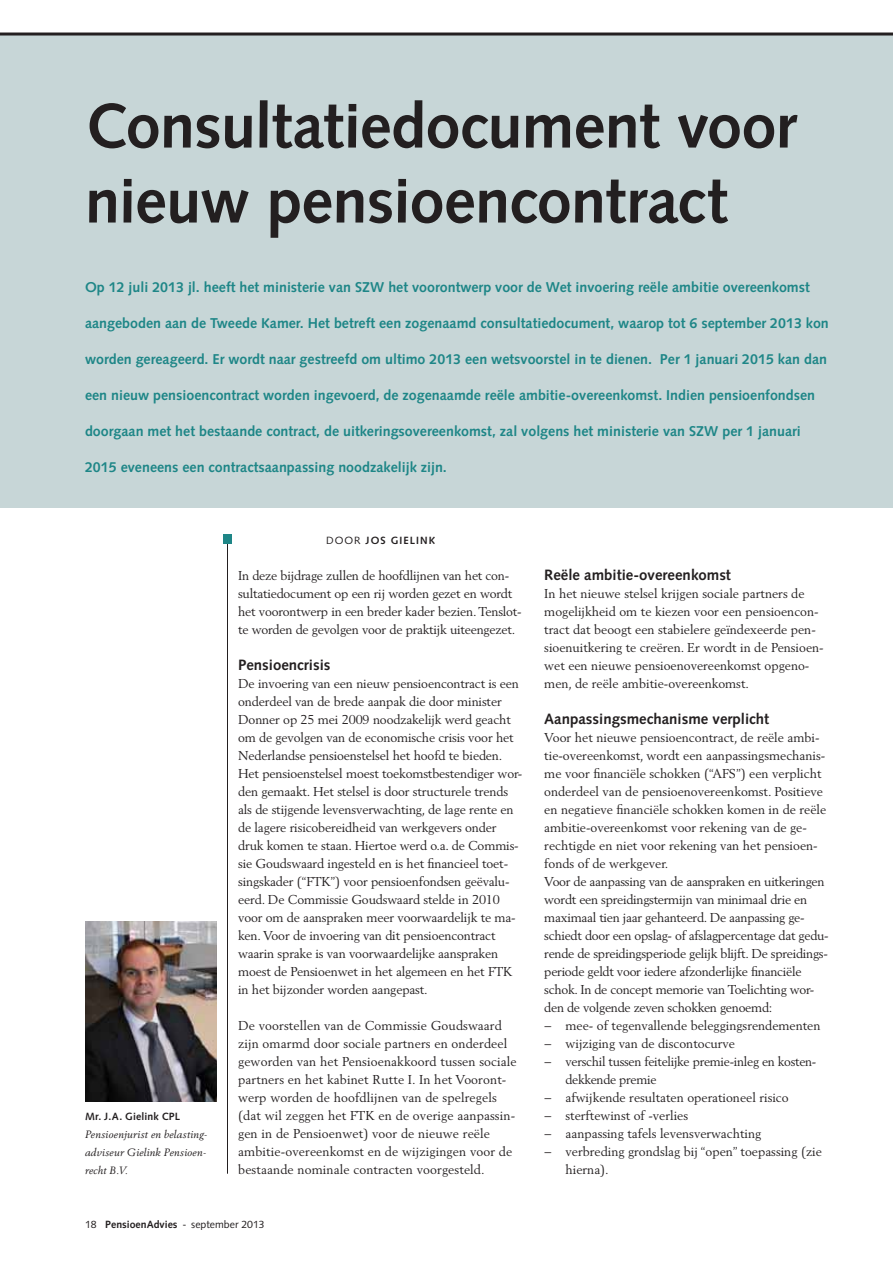
<style>
.page{position:relative;width:893px;height:1263px;background:#fff}
.page>*{position:absolute;margin:0;border:0;box-sizing:border-box;transform-origin:0 0}
.t1{font:700 63px/75px "Syntax LT Std";letter-spacing:-.01em;color:#231f20}
.t2{font:700 15px "Syntax LT Std";color:#231f20}
.t3{font:700 14.25px "Syntax LT Std";color:#1e8687}
.t4{font:12.75px/18px "Berling LT Std";letter-spacing:-.01em;color:#231f20}
.t5{font:12.75px/18px "Berling LT Std";letter-spacing:.01em;color:#231f20}
.t6{font:italic 10.5px/18px "Berling LT Std";letter-spacing:.025em;color:#231f20}
.t7{font:10.5px "Syntax LT Std";color:#231f20}
.t8{font:700 10.5px "Syntax LT Std";letter-spacing:.1em;color:#231f20}
.s1{font-family:"Syntax LT Std";font-weight:700;font-style:normal}
.s2{font-weight:400}
.s3{font-weight:700}
.s4{font-family:"Trade Gothic LT Std"}
</style>
<div class="page">
<img style="left:85px;top:922px;width:132px;height:180px">
<hr style="left:227px;top:544px;width:1px;height:630px;background:#231f20">
<div style="left:223px;top:535px;width:9px;height:9px;background:#1e8687"></div>
<div style="left:0;top:33px;width:893px;height:475px;background:#c7d6d7"></div>
<hr style="left:0;top:33px;width:893px;height:3px;background:#231f20">
<p class="t1" style="left:85px;top:88px;width:713px">Consultatiedocument voor nieuw pensioencontract</p>
<p class="t3" style="left:85px;top:278px;width:726px">Op 12 juli 2013 jl. heeft het ministerie van SZW het voorontwerp voor de Wet invoering reële ambitie overeenkomst</p>
<p class="t3" style="left:85px;top:314px;width:745px">aangeboden aan de Tweede Kamer. Het betreft een zogenaamd consultatiedocument, waarop tot 6 september 2013 kon</p>
<p class="t3" style="left:85px;top:350px;width:743px">worden gereageerd. Er wordt naar gestreefd om ultimo 2013 een wetsvoorstel in te dienen. Per 1 januari 2015 kan dan</p>
<p class="t3" style="left:85px;top:386px;width:732px">een nieuw pensioencontract worden ingevoerd, de zogenaamde reële ambitie-overeenkomst. Indien pensioenfondsen</p>
<p class="t3" style="left:85px;top:422px;width:717px">doorgaan met het bestaande contract, de uitkeringsovereenkomst, zal volgens het ministerie van SZW per 1 januari</p>
<p class="t3" style="left:85px;top:458px;width:363px">2015 eveneens een contractsaanpassing noodzakelijk zijn.</p>
<p class="t6" style="left:85px;top:1107px;width:124px"><span class="s1">Mr. J.A. Gielink CPL<br></span>Pensioenjurist en belasting&shy;adviseur Gielink Pensioen&shy;recht B.V.</p>
<p class="t8" style="left:326px;top:534px;width:111px"><span class="s2">DOOR</span> JOS GIELINK</p>
<p class="t4" style="left:238px;top:567px;width:285px">In deze bijdrage zullen de hoofdlijnen van het con&shy;sultatiedocument op een rij worden gezet en wordt het voorontwerp in een breder kader bezien. Tenslot&shy;te worden de gevolgen voor de praktijk uiteengezet.</p>
<p class="t2" style="left:238px;top:656px;width:94px">Pensioencrisis</p>
<p class="t4" style="left:238px;top:675px;width:286px">De invoering van een nieuw pensioencontract is een onderdeel van de brede aanpak die door minister Donner op 25 mei 2009 noodzakelijk werd geacht om de gevolgen van de economische crisis voor het Nederlandse pensioenstelsel het hoofd te bieden.<br>Het pensioenstelsel moest toekomstbestendiger wor&shy;den gemaakt. Het stelsel is door structurele trends als de stijgende levensverwachting, de lage rente en de lagere risicobereidheid van werkgevers onder druk komen te staan. Hiertoe werd o.a. de Commis&shy;sie Goudswaard ingesteld en is het financieel toet&shy;singskader (“FTK”) voor pensioenfondsen geëvalu&shy;eerd. De Commissie Goudswaard stelde in 2010 voor om de aanspraken meer voorwaardelijk te ma&shy;ken. Voor de invoering van dit pensioencontract waarin sprake is van voorwaardelijke aanspraken moest de Pensioenwet in het algemeen en het FTK in het bijzonder worden aangepast.</p>
<p class="t5" style="left:238px;top:1017px;width:280px">De voorstellen van de Commissie Goudswaard zijn omarmd door sociale partners en onderdeel geworden van het Pensioenakkoord tussen sociale partners en het kabinet Rutte I. In het Vooront&shy;werp worden de hoofdlijnen van de spelregels (dat wil zeggen het FTK en de overige aanpassin&shy;gen in de Pensioenwet) voor de nieuwe reële ambitie-overeenkomst en de wijzigingen voor de bestaande nominale contracten voorgesteld.</p>
<p class="t7" style="left:85px;top:1220px;width:181px">18 <span class="s3">PensioenAdvies</span> - september 2013</p>
<p class="t2" style="left:544px;top:566px;width:188px">Reële ambitie-overeenkomst</p>
<p class="t4" style="left:544px;top:585px;width:281px">In het nieuwe stelsel krijgen sociale partners de mogelijkheid om te kiezen voor een pensioencon&shy;tract dat beoogt een stabielere geïndexeerde pen&shy;sioenuitkering te creëren. Er wordt in de Pensioen&shy;wet een nieuwe pensioenovereenkomst opgeno&shy;men, de reële ambitie-overeenkomst.</p>
<p class="t2" style="left:544px;top:710px;width:226px">Aanpassingsmechanisme verplicht</p>
<p class="t4" style="left:544px;top:729px;width:277px">Voor het nieuwe pensioencontract, de reële ambi-</p>
<p class="t4" style="left:544px;top:747px;width:283px">tie-overeenkomst, wordt een aanpassingsmechanis-</p>
<p class="t4" style="left:544px;top:765px;width:279px">me voor financiële schokken (“AFS”) een verplicht</p>
<p class="t4" style="left:544px;top:783px;width:280px">onderdeel van de pensioenovereenkomst. Positieve</p>
<p class="t4" style="left:544px;top:801px;width:283px">en negatieve financiële schokken komen in de reële</p>
<p class="t4" style="left:544px;top:819px;width:264px">ambitie-overeenkomst voor rekening van de ge-</p>
<p class="t4" style="left:544px;top:837px;width:275px">rechtigde en niet voor rekening van het pensioen-</p>
<p class="t4" style="left:544px;top:855px;width:126px">fonds of de werkgever.</p>
<p class="t4" style="left:544px;top:873px;width:282px">Voor de aanpassing van de aanspraken en uitkeringen</p>
<p class="t4" style="left:544px;top:891px;width:264px">wordt een spreidingstermijn van minimaal drie en</p>
<p class="t4" style="left:544px;top:909px;width:262px">maximaal tien jaar gehanteerd. De aanpassing ge-</p>
<p class="t4" style="left:544px;top:927px;width:286px">schiedt door een opslag- of afslagpercentage dat gedu-</p>
<p class="t4" style="left:544px;top:945px;width:285px">rende de spreidingsperiode gelijk blijft. De spreidings-</p>
<p class="t4" style="left:544px;top:963px;width:259px">periode geldt voor iedere afzonderlijke financiële</p>
<p class="t4" style="left:544px;top:981px;width:271px">schok. In de concept memorie van Toelichting wor-</p>
<p class="t4" style="left:544px;top:999px;width:230px">den de volgende zeven schokken genoemd:</p>
<p class="t4" style="left:544px;top:1017px;width:278px"><span class="s4">−</span> mee- of tegenvallende beleggingsrendementen</p>
<p class="t4" style="left:544px;top:1035px;width:192px"><span class="s4">−</span> wijziging van de discontocurve</p>
<p class="t4" style="left:544px;top:1053px;width:274px"><span class="s4">−</span> verschil tussen feitelijke premie-inleg en kosten-</p>
<p class="t4" style="left:566px;top:1071px;width:92px">dekkende premie</p>
<p class="t4" style="left:544px;top:1089px;width:246px"><span class="s4">−</span> afwijkende resultaten operationeel risico</p>
<p class="t4" style="left:544px;top:1107px;width:145px"><span class="s4">−</span> sterftewinst of -verlies</p>
<p class="t4" style="left:544px;top:1125px;width:218px"><span class="s4">−</span> aanpassing tafels levensverwachting</p>
<p class="t4" style="left:544px;top:1143px;width:279px"><span class="s4">−</span> verbreding grondslag bij “open” toepassing (zie</p>
<p class="t4" style="left:566px;top:1161px;width:45px">hierna).</p>
</div>
